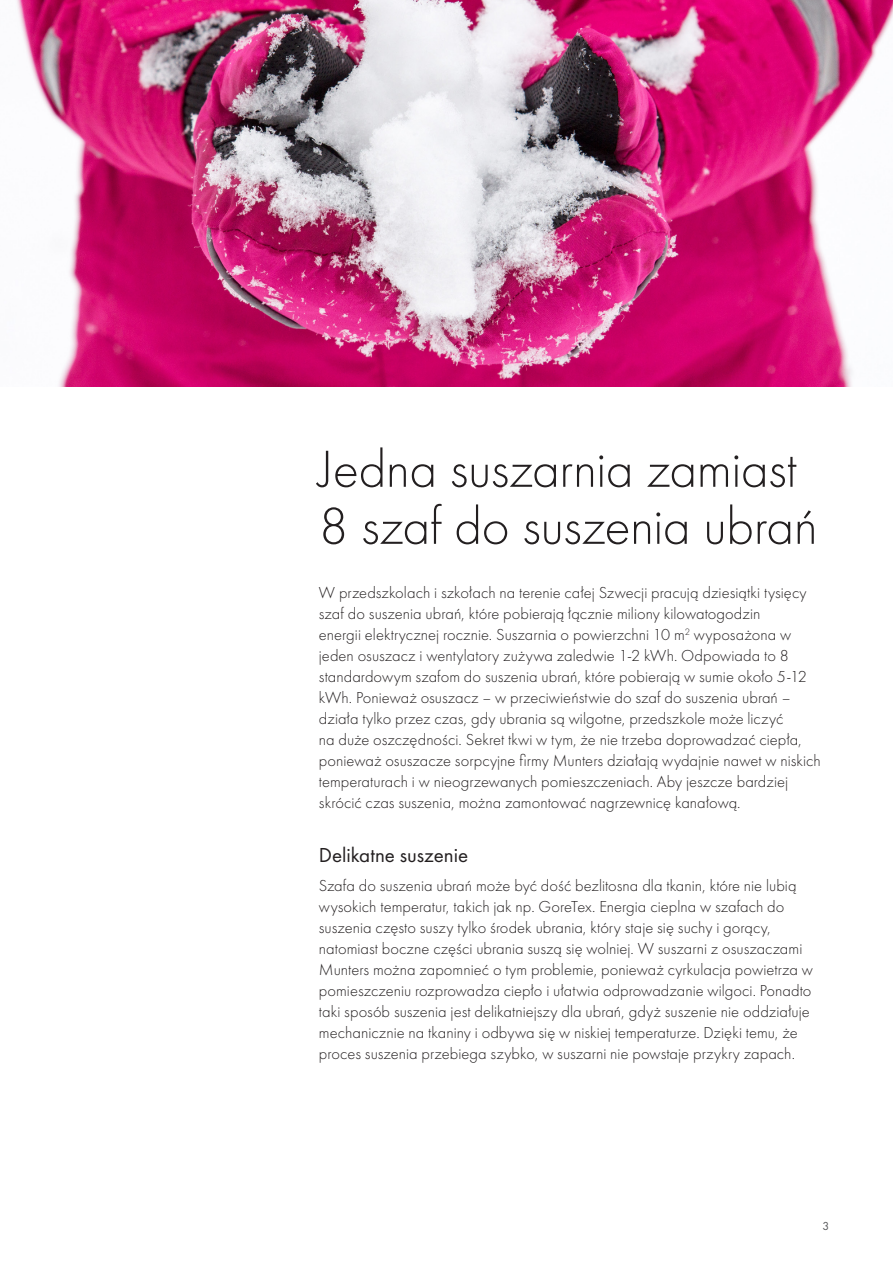
<style>
.page{position:relative;width:893px;height:1263px;background:#fff}
.page>*{position:absolute;margin:0;border:0;box-sizing:border-box;transform-origin:0 0}
.t1{font:54px/57px "Futura PT Light";letter-spacing:-.01em;color:#231f20}
.t2{font:21px "Futura PT";color:#231f20}
.t3{font:16.5px/21px "Futura PT Light";letter-spacing:.005em;color:#231f20}
.t4{font:12px "Futura PT";color:#57585a}
</style>
<div class="page">
<img style="left:16px;top:0;width:877px;height:387px">
<h1 class="t1" style="left:319px;top:441px;width:500px">Jedna suszarnia zamiast<br>8 szaf do suszenia ubrań</h1>
<p class="t3" style="left:319px;top:582px;width:503px">W przedszkolach i szkołach na terenie całej Szwecji pracują dziesiątki tysięcy szaf do suszenia ubrań, które pobierają łącznie miliony kilowatogodzin<br>energii elektrycznej rocznie. Suszarnia o powierzchni 10 m<sup>2</sup> wyposażona w jeden osuszacz i wentylatory zużywa zaledwie 1-2 kWh. Odpowiada to 8 standardowym szafom do suszenia ubrań, które pobierają w sumie około 5-12 kWh. Ponieważ osuszacz – w przeciwieństwie do szaf do suszenia ubrań – działa tylko przez czas, gdy ubrania są wilgotne, przedszkole może liczyć<br>na duże oszczędności. Sekret tkwi w tym, że nie trzeba doprowadzać ciepła, ponieważ osuszacze sorpcyjne firmy Munters działają wydajnie nawet w niskich temperaturach i w nieogrzewanych pomieszczeniach. Aby jeszcze bardziej skrócić czas suszenia, można zamontować nagrzewnicę kanałową.</p>
<p class="t2" style="left:319px;top:842px;width:151px">Delikatne suszenie</p>
<p class="t3" style="left:319px;top:875px;width:495px">Szafa do suszenia ubrań może być dość bezlitosna dla tkanin, które nie lubią wysokich temperatur, takich jak np. GoreTex. Energia cieplna w szafach do suszenia często suszy tylko środek ubrania, który staje się suchy i gorący, natomiast boczne części ubrania suszą się wolniej. W suszarni z osuszaczami Munters można zapomnieć o tym problemie, ponieważ cyrkulacja powietrza w pomieszczeniu rozprowadza ciepło i ułatwia odprowadzanie wilgoci. Ponadto taki sposób suszenia jest delikatniejszy dla ubrań, gdyż suszenie nie oddziałuje mechanicznie na tkaniny i odbywa się w niskiej temperaturze. Dzięki temu, że proces suszenia przebiega szybko, w suszarni nie powstaje przykry zapach.</p>
<p class="t4" style="left:822px;top:1219px;width:8px">3</p>
</div>
